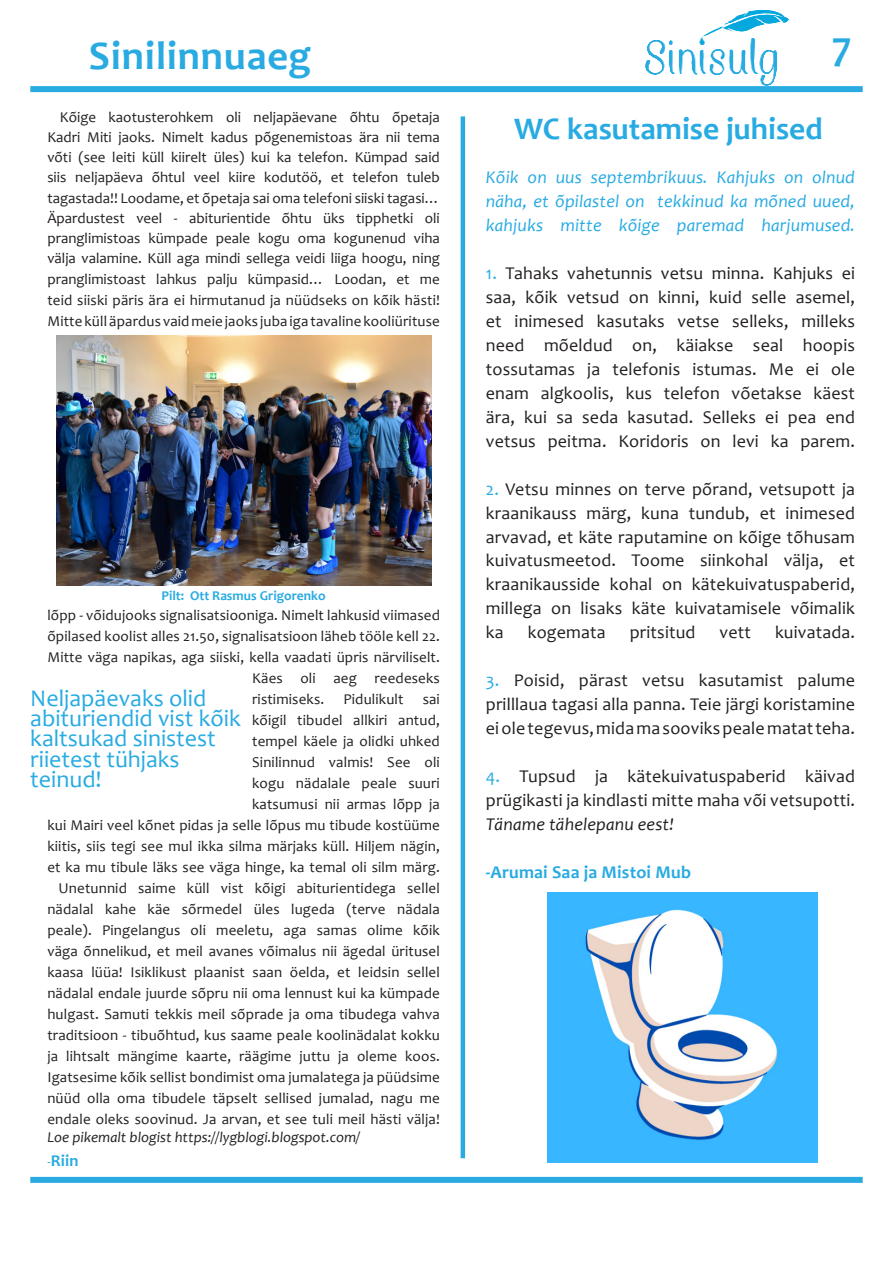
<style>
.page{position:relative;width:893px;height:1263px;background:#fff}
.page>*{position:absolute;margin:0;border:0;box-sizing:border-box;transform-origin:0 0}
.t1{font:700 42px "Candara";color:#29abe2}
.t2{font:700 40.5px "Candara";letter-spacing:.02em;color:#29abe2}
.t3{font:700 31.5px "Candara";color:#28abe2}
.t4{font:24px/20.2px "Candara";color:#28abe2}
.t5{font:18px/24px "Candara";letter-spacing:.01em;color:#231f20;text-align:justify}
.t6{font:italic 18px/24px "Candara";letter-spacing:.01em;color:#28abe2;text-align:justify}
.t7{font:italic 18px "Candara";letter-spacing:.01em;color:#231f20}
.t8{font:700 18px "Candara";letter-spacing:.01em;color:#28abe2}
.t9{font:700 16.5px "Candara";color:#28abe2}
.t10{font:15px/21px "Candara";letter-spacing:.01em;color:#231f20;text-align:justify}
.t11{font:italic 15px "Candara";color:#231f20}
.t12{font:700 13.5px "Candara";color:#28abe2}
.s1{font-weight:400;font-size:13.5px}
.s2{color:#28abe2}
</style>
<div class="page">
<div style="left:30px;top:1177px;width:833px;height:6px;background:#29abe2"></div>
<div style="left:30px;top:86px;width:833px;height:6px;background:#29abe2"></div>
<img style="left:645px;top:10px;width:144px;height:76px">
<img style="left:56px;top:336px;width:375px;height:250px">
<hr style="left:461px;top:116px;width:4px;height:1042px;background:#28abe2">
<img style="left:547px;top:892px;width:270px;height:270px">
<p class="t2" style="left:89px;top:31px;width:224px">Sinilinnuaeg</p>
<p class="t1" style="left:832px;top:20px;width:21px">7</p>
<p class="t10" style="left:47px;top:106px;width:394px;line-height:20.2px;text-indent:12px">Kõige kaotusterohkem oli neljapäevane õhtu õpetaja Kadri Miti jaoks. Nimelt kadus põgenemistoas ära nii tema võti (see leiti küll kiirelt üles) kui ka telefon. Kümpad said siis neljapäeva õhtul veel kiire kodutöö, et telefon tuleb tagastada!! Loodame, et õpetaja sai oma telefoni siiski tagasi…</p>
<p class="t10" style="left:47px;top:208px;width:394px;line-height:20.4px">Äpardustest veel - abiturientide õhtu üks tipphetki oli pranglimistoas kümpade peale kogu oma kogunenud viha välja valamine. Küll aga mindi sellega veidi liiga hoogu, ning pranglimistoast lahkus palju kümpasid… Loodan, et me teid siiski päris ära ei hirmutanud ja nüüdseks on kõik hästi!</p>
<p class="t10" style="left:47px;top:310px;width:394px">Mitte küll äpardus vaid meie jaoks juba iga tavaline kooliürituse</p>
<p class="t12" style="left:162px;top:587px;width:166px">Pilt: Ott Rasmus Grigorenko</p>
<p class="t10" style="left:47px;top:604px;width:394px">lõpp - võidujooks signalisatsiooniga. Nimelt lahkusid viimased õpilased koolist alles 21.50, signalisatsioon läheb tööle kell 22.<br>Mitte väga napikas, aga siiski, kella vaadati üpris närviliselt.</p>
<p class="t10" style="left:252px;top:667px;width:189px">Käes oli aeg reedeseks ristimiseks.</p>
<p class="t4" style="left:30px;top:688px;width:212px">Neljapäevaks olid abituriendid vist kõik kaltsukad sinistest riietest tühjaks teinud!</p>
<p class="t10" style="left:343px;top:688px;width:62px">Pidulikult</p>
<p class="t10" style="left:47px;top:688px;width:394px;text-align:right">sai<br>kõigil tibudel allkiri antud,<br>tempel käele ja olidki uhked<br>Sinilinnud valmis! See oli<br>kogu nädalale peale suuri<br>katsumusi nii armas lõpp ja<br>kui Mairi veel kõnet pidas ja selle lõpus mu tibude kostüüme kiitis, siis tegi see mul ikka silma märjaks küll. Hiljem nägin, et ka mu tibule läks see väga hinge, ka temal oli silm märg.</p>
<p class="t10" style="left:47px;top:877px;width:394px;text-indent:11px">Unetunnid saime küll vist kõigi abiturientidega sellel nädalal kahe käe sõrmedel üles lugeda (terve nädala peale). Pingelangus oli meeletu, aga samas olime kõik väga õnnelikud, et meil avanes võimalus nii ägedal üritusel kaasa lüüa! Isiklikust plaanist saan öelda, et leidsin sellel nädalal endale juurde sõpru nii oma lennust kui ka kümpade hulgast. Samuti tekkis meil sõprade ja oma tibudega vahva traditsioon - tibuõhtud, kus saame peale koolinädalat kokku ja lihtsalt mängime kaarte, räägime juttu ja oleme koos.<br>Igatsesime kõik sellist bondimist oma jumalatega ja püüdsime nüüd olla oma tibudele täpselt sellised jumalad, nagu me endale oleks soovinud. Ja arvan, et see tuli meil hästi välja!</p>
<p class="t9" style="left:47px;top:1150px;width:33px"><span class="s1">-</span>Riin</p>
<p class="t11" style="left:47px;top:1128px;width:314px">Loe pikemalt blogist https://lygblogi.blogspot.com/</p>
<p class="t3" style="left:514px;top:109px;width:310px">WC kasutamise juhised</p>
<p class="t6" style="left:486px;top:165px;width:371px">Kõik on uus septembrikuus. Kahjuks on olnud näha, et õpilastel on tekkinud ka mõned uued, kahjuks mitte kõige paremad harjumused.</p>
<p class="t5" style="left:486px;top:261px;width:371px"><span class="s2">1.</span> Tahaks vahetunnis vetsu minna. Kahjuks ei saa, kõik vetsud on kinni, kuid selle asemel, et inimesed kasutaks vetse selleks, milleks need mõeldud on, käiakse seal hoopis tossutamas ja telefonis istumas. Me ei ole enam algkoolis, kus telefon võetakse käest ära, kui sa seda kasutad. Selleks ei pea end vetsus peitma. Koridoris on levi ka parem.</p>
<p class="t5" style="left:486px;top:477px;width:371px"><span class="s2">2.</span> Vetsu minnes on terve põrand, vetsupott ja kraanikauss märg, kuna tundub, et inimesed arvavad, et käte raputamine on kõige tõhusam kuivatusmeetod. Toome siinkohal välja, et kraanikausside kohal on kätekuivatuspaberid, millega on lisaks käte kuivatamisele võimalik ka</p>
<p class="t5" style="left:528px;top:620px;width:79px">kogemata</p>
<p class="t5" style="left:630px;top:620px;width:67px">pritsitud</p>
<p class="t5" style="left:720px;top:620px;width:33px">vett</p>
<p class="t5" style="left:775px;top:620px;width:82px">kuivatada.</p>
<p class="t5" style="left:486px;top:668px;width:371px"><span class="s2">3.</span> Poisid, pärast vetsu kasutamist palume prilllaua tagasi alla panna. Teie järgi koristamine ei ole tegevus, mida ma sooviks peale matat teha.</p>
<p class="t5" style="left:486px;top:764px;width:371px"><span class="s2">4.</span> Tupsud ja kätekuivatuspaberid käivad prügikasti ja kindlasti mitte maha või vetsupotti.</p>
<p class="t7" style="left:486px;top:813px;width:190px">Täname tähelepanu eest!</p>
<p class="t8" style="left:486px;top:861px;width:207px">-Arumai Saa ja Mistoi Mub</p>
</div>
